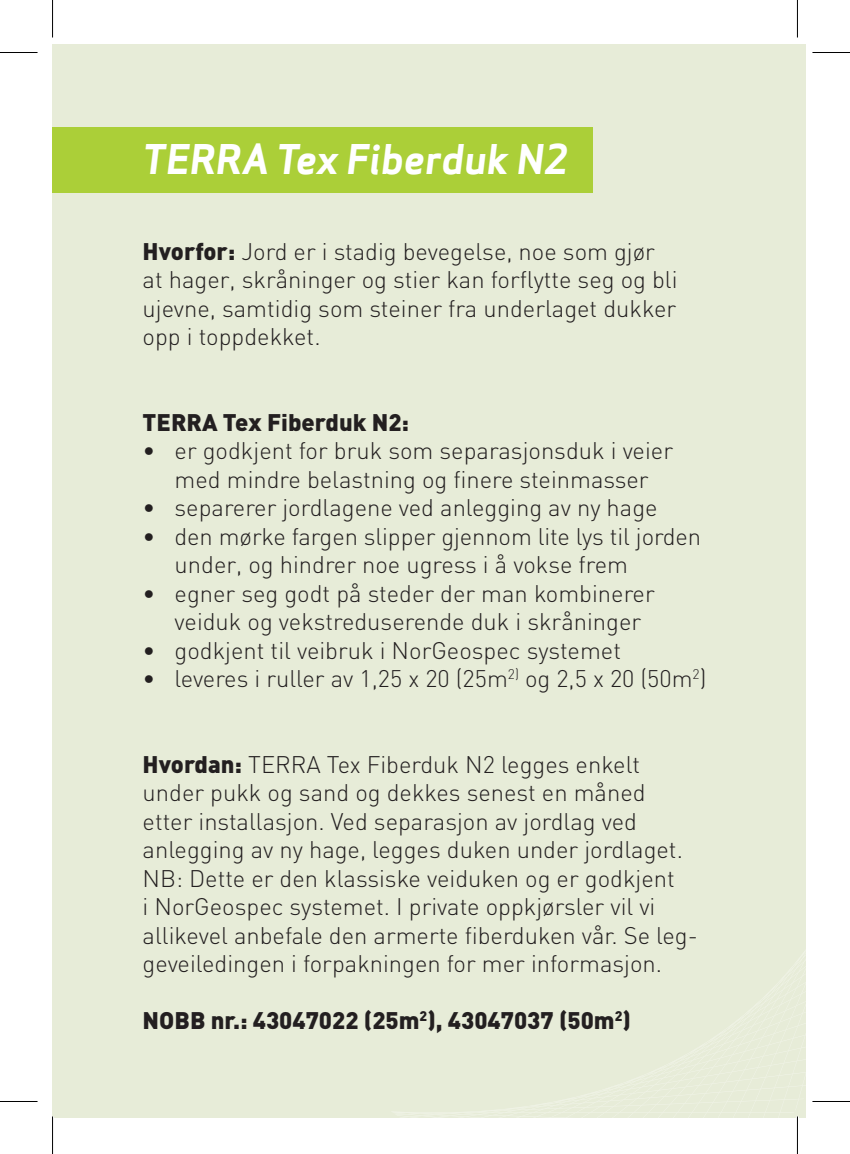
<style>
.page{position:relative;width:850px;height:1154px;background:#fff}
.page>*{position:absolute;margin:0;border:0;box-sizing:border-box;transform-origin:0 0}
.t1{font:40px "Apex Sans Bold Italic T";color:#fff}
.t2{font:300 23.75px/28.5px "DIN";color:#231f20}
.t3{font:900 23.75px "DIN";color:#231f20}
.s1{font-weight:900}
</style>
<div class="page">
<div style="left:52px;top:44px;width:753px;height:1073px;background:#e7ecd8"></div>
<svg style="left:380px;top:690px;width:426px;height:428px"></svg>
<div style="left:52px;top:127px;width:540px;height:65px;background:#abcf38"></div>
<hr style="left:51px;top:1116px;width:3px;height:38px;background:#fff">
<hr style="left:795px;top:1116px;width:3px;height:38px;background:#fff">
<hr style="left:0;top:52px;width:38px;height:1px;background:#000">
<hr style="left:812px;top:52px;width:37px;height:1px;background:#000">
<hr style="left:0;top:1101px;width:38px;height:1px;background:#000">
<hr style="left:812px;top:1101px;width:37px;height:1px;background:#000">
<hr style="left:52px;top:0;width:1px;height:38px;background:#000">
<hr style="left:52px;top:1116px;width:1px;height:38px;background:#000">
<hr style="left:796px;top:0;width:1px;height:38px;background:#000">
<hr style="left:796px;top:1116px;width:1px;height:38px;background:#000">
<h1 class="t1" style="left:142px;top:134px;width:427px">TERRA Tex Fiberduk N2</h1>
<p class="t2" style="left:142px;top:237px;width:536px"><span class="s1">Hvorfor:</span> Jord er i stadig bevegelse, noe som gjør at hager, skråninger og stier kan forflytte seg og bli ujevne, samtidig som steiner fra underlaget dukker opp i toppdekket.</p>
<p class="t3" style="left:142px;top:406px;width:268px">TERRA Tex Fiberduk N2:</p>
<p class="t2" style="left:142px;top:436px;width:531px;text-align:center">• er godkjent for bruk som separasjonsduk i veier med mindre belastning og finere steinmasser</p>
<p class="t2" style="left:142px;top:493px;width:516px">• separerer jordlagene ved anlegging av ny hage</p>
<p class="t2" style="left:174px;top:522px;width:528px;text-indent:-32px">• den mørke fargen slipper gjennom lite lys til jorden under, og hindrer noe ugress i å vokse frem</p>
<p class="t2" style="left:174px;top:579px;width:481px;text-indent:-32px">• egner seg godt på steder der man kombinerer veiduk og vekstreduserende duk i skråninger</p>
<p class="t2" style="left:142px;top:636px;width:479px">• godkjent til veibruk i NorGeospec systemet</p>
<p class="t2" style="left:142px;top:664px;width:565px">• leveres i ruller av 1,25 x 20 (25m<sup>2)</sup> og 2,5 x 20 (50m<sup>2</sup>)</p>
<p class="t2" style="left:142px;top:750px;width:556px"><span class="s1">Hvordan:</span> TERRA Tex Fiberduk N2 legges enkelt under pukk og sand og dekkes senest en måned etter installasjon. Ved separasjon av jordlag ved anlegging av ny hage, legges duken under jordlaget.<br>NB: Dette er den klassiske veiduken og er godkjent<br>i NorGeospec systemet. I private oppkjørsler vil vi allikevel anbefale den armerte fiberduken vår. Se leg&shy;geveiledingen i forpakningen for mer informasjon.</p>
<p class="t3" style="left:142px;top:1005px;width:489px">NOBB nr.: 43047022 (25m<sup>2</sup>), 43047037 (50m<sup>2</sup>)</p>
</div>
